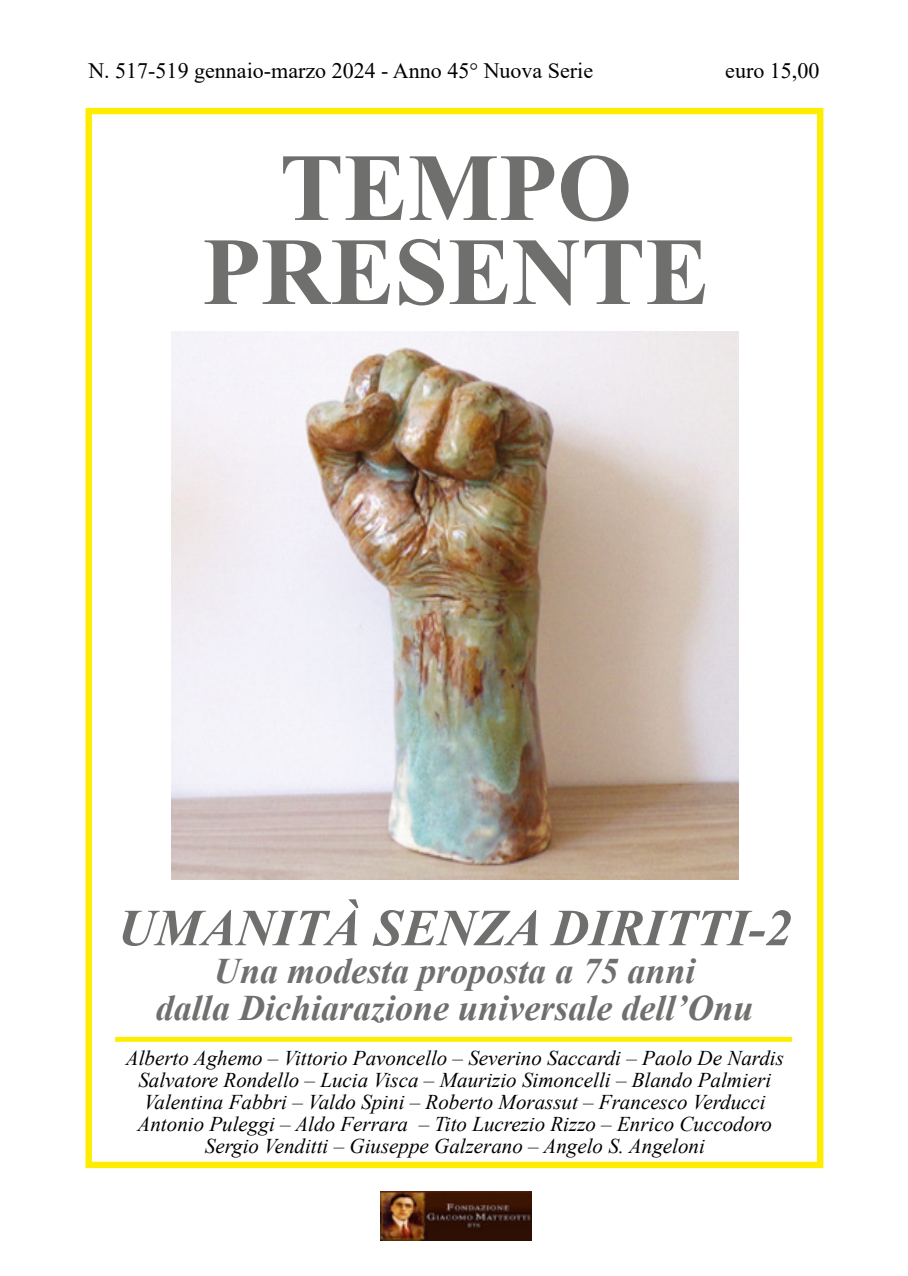
<style>
.page{position:relative;width:908px;height:1276px;background:#fff}
.page>*{position:absolute;margin:0;border:0;box-sizing:border-box;transform-origin:0 0}
.t1{font:700 96px/84px "Times New Roman";color:#6f6f6e;text-align:center}
.t2{font:italic 700 52px "Times New Roman";color:#6f6f6e}
.t3{font:italic 700 36px/37.6px "Times New Roman";color:#6f6f6e;text-align:center}
.t4{font:22px "Times New Roman";color:#000}
.t5{font:italic 21px/21.8px "Times New Roman";color:#000;text-align:center}
</style>
<div class="page">
<div style="left:85px;top:108px;width:738px;height:1060px;border:6px solid #ffed00"></div>
<div style="left:117px;top:1037px;width:672px;height:5px;background:#ffed00"></div>
<img style="left:380px;top:1192px;width:151px;height:48px">
<img style="left:172px;top:332px;width:566px;height:547px">
<p class="t4" style="left:88px;top:63px;width:506px">N. 517-519 gennaio-marzo 2024 - Anno 45° Nuova Serie</p>
<p class="t4" style="left:725px;top:63px;width:96px">euro 15,00</p>
<h1 class="t1" style="left:202px;top:156px;width:508px">TEMPO<br>PRESENTE</h1>
<h2 class="t2" style="left:118px;top:910px;width:675px">UMANITÀ SENZA DIRITTI-2</h2>
<h3 class="t3" style="left:156px;top:955px;width:599px">Una modesta proposta a 75 anni<br>dalla Dichiarazione universale dell’Onu</h3>
<p class="t5" style="left:126px;top:1049px;width:659px">Alberto Aghemo – Vittorio Pavoncello – Severino Saccardi – Paolo De Nardis Salvatore Rondello – Lucia Visca – Maurizio Simoncelli – Blando Palmieri Valentina Fabbri – Valdo Spini – Roberto Morassut – Francesco Verducci Antonio Puleggi – Aldo Ferrara – Tito Lucrezio Rizzo – Enrico Cuccodoro Sergio Venditti – Giuseppe Galzerano – Angelo S. Angeloni</p>
</div>
